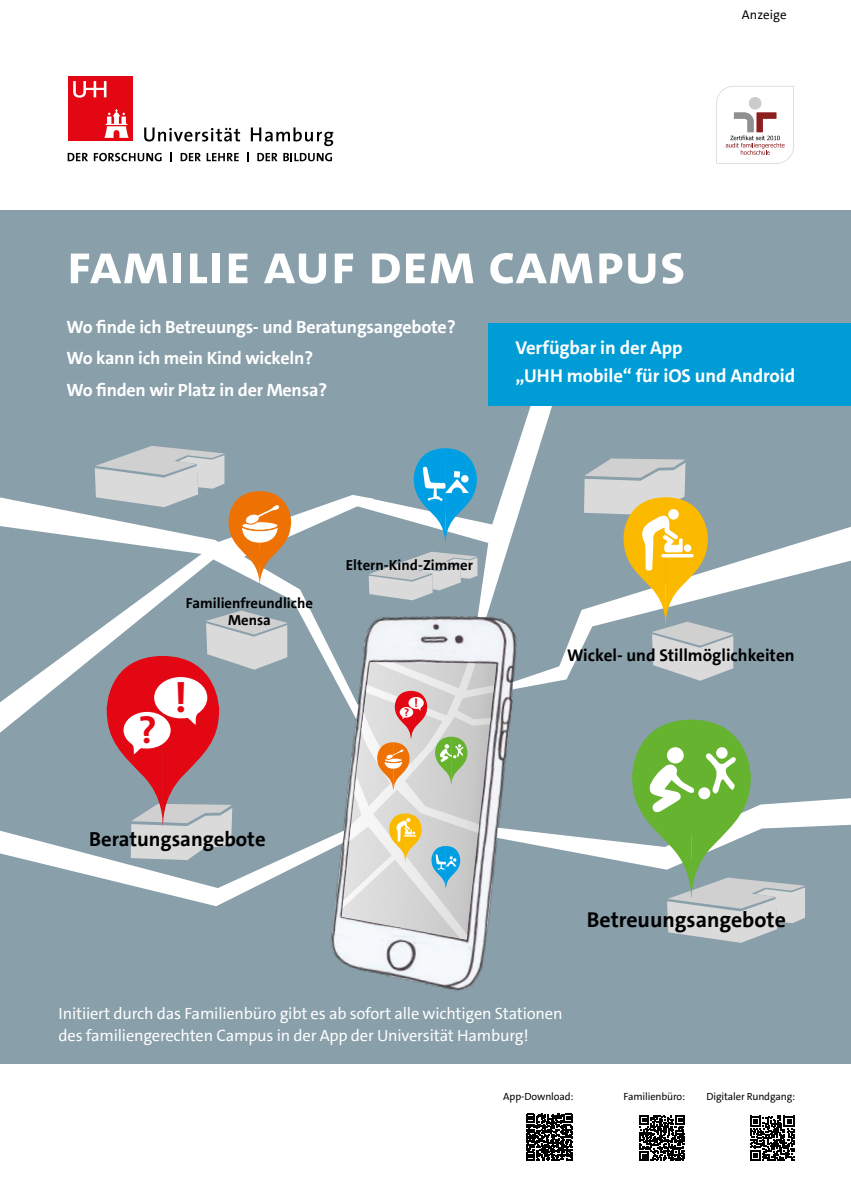
<style>
.page{position:relative;width:851px;height:1191px;background:#fff}
.page>*{position:absolute;margin:0;border:0;box-sizing:border-box;transform-origin:0 0}
.t1{font:57px "The Sans UHH Bold Caps";color:#fff}
.t2{font:700 42.15px "The Sans UHH";color:#e30613}
.t3{font:700 37.5px "The Sans UHH";color:#e30613}
.t4{font:700 21.75px "The Sans UHH";color:#000}
.t5{font:700 20.55px "The Sans UHH";color:#000}
.t6{font:700 18.75px/28px "The Sans UHH";letter-spacing:-.005em;color:#fff}
.t7{font:700 18px/31.5px "The Sans UHH";letter-spacing:-.01em;color:#fff}
.t8{font:700 17.1px "The Sans UHH";color:#000}
.t9{font:16.5px/21.9px "The Sans UHH";letter-spacing:-.01em;color:#fff}
.t10{font:700 14.7px/17.5px "The Sans UHH";color:#000;text-align:center}
.t11{font:12.9px "The Sans UHH";letter-spacing:.01em;color:#000}
.t12{font:700 12.15px "The Sans UHH";color:#e30613}
.t13{font:700 10.8px "The Sans UHH";color:#e30613}
.t14{font:10.5px "The Sans UHH";letter-spacing:-.01em;color:#000}
</style>
<div class="page">
<div style="left:0;top:210px;width:850px;height:981px;background:#899faa"></div>
<div style="left:0;top:1065px;width:850px;height:126px;background:#fff"></div>
<img style="left:332px;top:617px;width:182px;height:374px">
<svg style="left:331px;top:929px;width:142px;height:61px"></svg>
<svg style="left:0;top:497px;width:358px;height:166px"></svg>
<svg style="left:512px;top:527px;width:338px;height:162px"></svg>
<svg style="left:339px;top:406px;width:226px;height:211px"></svg>
<svg style="left:497px;top:719px;width:353px;height:223px"></svg>
<svg style="left:584px;top:458px;width:149px;height:223px"></svg>
<svg style="left:0;top:610px;width:344px;height:296px"></svg>
<svg style="left:95px;top:446px;width:382px;height:154px"></svg>
<svg style="left:342px;top:663px;width:154px;height:276px;background:#ced0d1"></svg>
<svg style="left:435px;top:736px;width:32px;height:49px;background:#9dc481"></svg>
<svg style="left:377px;top:691px;width:50px;height:100px;background:#e3b2a2"></svg>
<svg style="left:389px;top:813px;width:32px;height:49px;background:#f0d076"></svg>
<svg style="left:431px;top:846px;width:29px;height:43px"></svg>
<svg style="left:144px;top:127px;width:96px;height:14px"></svg>
<svg style="left:251px;top:127px;width:82px;height:19px"></svg>
<div style="left:68px;top:76px;width:65px;height:65px;background:#e30613"></div>
<svg style="left:104px;top:109px;width:25px;height:29px"></svg>
<svg style="left:73px;top:81px;width:33px;height:17px"></svg>
<svg style="left:68px;top:153px;width:20px;height:8px"></svg>
<svg style="left:94px;top:153px;width:67px;height:8px"></svg>
<svg style="left:170px;top:153px;width:2px;height:8px"></svg>
<svg style="left:180px;top:153px;width:59px;height:8px"></svg>
<svg style="left:247px;top:153px;width:2px;height:8px"></svg>
<svg style="left:257px;top:153px;width:20px;height:8px"></svg>
<svg style="left:283px;top:153px;width:49px;height:8px"></svg>
<svg style="left:716px;top:86px;width:77px;height:78px"></svg>
<div style="left:488px;top:324px;width:362px;height:82px;background:#009cd5"></div>
<svg style="left:526px;top:1113px;width:46px;height:47px"></svg>
<svg style="left:639px;top:1115px;width:46px;height:46px"></svg>
<svg style="left:750px;top:1116px;width:44px;height:44px"></svg>
<p class="t11" style="left:741px;top:6px;width:46px">Anzeige</p>
<h1 class="t1" style="left:67px;top:227px;width:620px">Familie auf dem Campus</h1>
<p class="t7" style="left:66px;top:311px;width:390px">Wo finde ich Betreuungs- und Beratungsangebote?<br>Wo kann ich mein Kind wickeln?<br>Wo finden wir Platz in der Mensa?</p>
<p class="t6" style="left:515px;top:333px;width:281px">Verfügbar in der App<br>„UHH mobile“ für iOS und Android</p>
<p class="t10" style="left:186px;top:594px;width:128px">Familienfreundliche<br>Mensa</p>
<h3 class="t3" style="left:138px;top:706px;width:20px">?</h3>
<h2 class="t2" style="left:174px;top:670px;width:15px">!</h2>
<p class="t10" style="left:346px;top:556px;width:129px">Eltern-Kind-Zimmer</p>
<p class="t12" style="left:414px;top:695px;width:5px">!</p>
<p class="t13" style="left:404px;top:705px;width:7px">?</p>
<p class="t5" style="left:89px;top:826px;width:178px">Beratungsangebote</p>
<p class="t8" style="left:567px;top:644px;width:229px">Wickel- und Stillmöglichkeiten</p>
<h3 class="t4" style="left:586px;top:906px;width:200px">Betreuungsangebote</h3>
<p class="t9" style="left:59px;top:1002px;width:505px">Initiiert durch das Familienbüro gibt es ab sofort alle wichtigen Stationen des familiengerechten Campus in der App der Universität Hamburg!</p>
<p class="t14" style="left:503px;top:1090px;width:72px">App-Download:</p>
<p class="t14" style="left:623px;top:1090px;width:63px">Familienbüro:</p>
<p class="t14" style="left:706px;top:1090px;width:90px">Digitaler Rundgang:</p>
</div>
